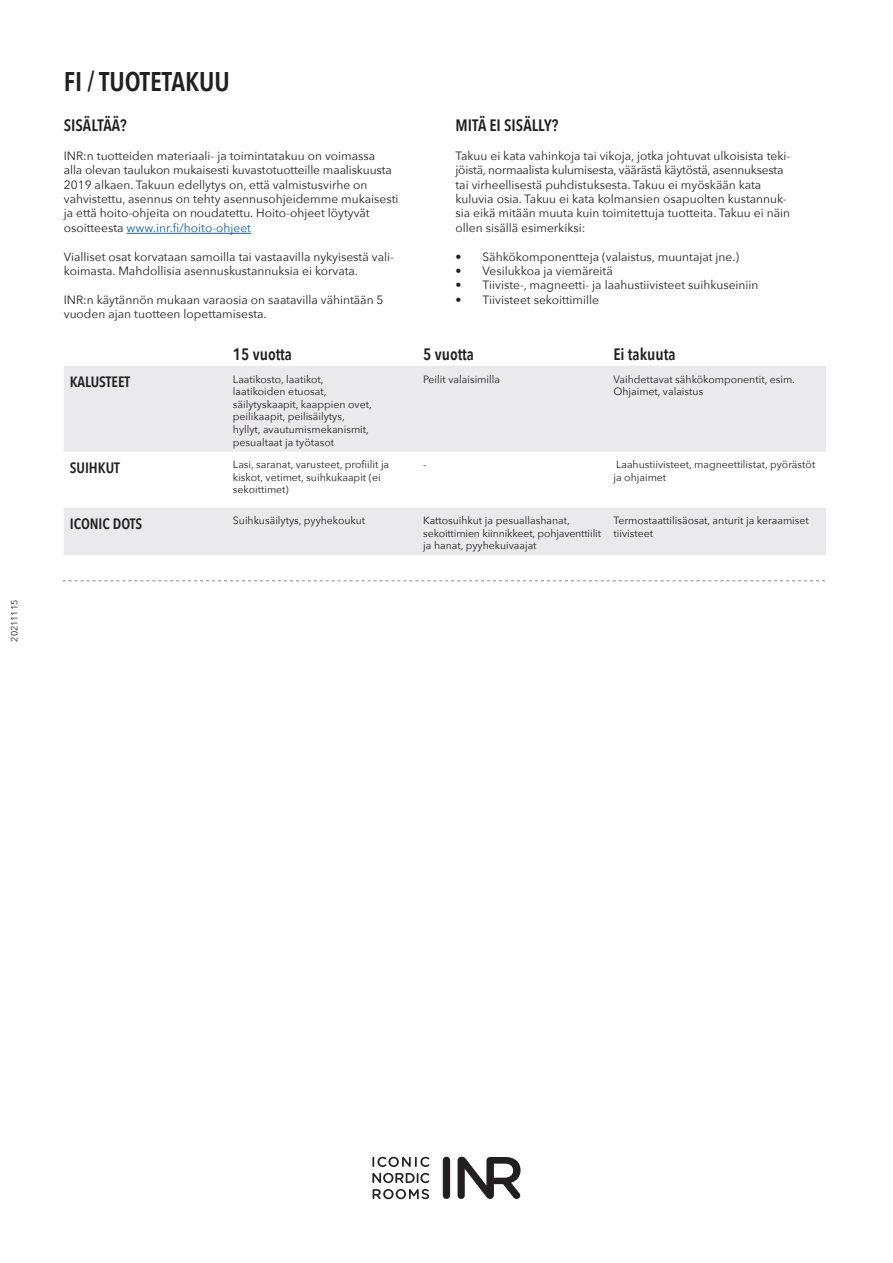
<style>
.page{position:relative;width:893px;height:1263px;background:#fff}
.page>*{position:absolute;margin:0;border:0;box-sizing:border-box;transform-origin:0 0}
.t1{font:600 27px "Avenir Next Condensed";color:#231f20}
.t2{font:600 16.5px "Avenir Next Condensed";color:#231f20}
.t3{font:600 15px "Avenir Next Condensed";color:#231f20}
.t4{font:12px/14.4px "Avenir Next";color:#231f20}
.t5{font:10.5px/12.6px "Avenir Next";color:#231f20}
.t6{font:9px "Avenir Next";color:#231f20}
.s1{color:#175d9e}
</style>
<div class="page">
<div style="left:443px;top:1157px;width:7px;height:42px;background:#231f20;border-radius:4px"></div>
<svg style="left:458px;top:1157px;width:62px;height:42px"></svg>
<svg style="left:372px;top:1157px;width:57px;height:10px"></svg>
<svg style="left:372px;top:1173px;width:57px;height:10px"></svg>
<svg style="left:373px;top:1189px;width:56px;height:10px"></svg>
<hr style="left:127px;top:233px;width:124px;height:1px;background:#175d9e">
<svg style="left:64px;top:366px;width:762px;height:189px;fill:#eae9eb"></svg>
<svg style="left:63px;top:580px;width:762px;height:1px"></svg>
<p class="t6" style="left:7px;top:642px;width:43px;rotate:-90deg">20211115</p>
<p class="t1" style="left:64px;top:58px;width:168px">FI / TUOTETAKUU</p>
<p class="t2" style="left:64px;top:111px;width:64px">SISÄLTÄÄ?</p>
<p class="t4" style="left:64px;top:148px;width:336px">INR:n tuotteiden materiaali- ja toimintatakuu on voimassa<br>alla olevan taulukon mukaisesti kuvastotuotteille maaliskuusta 2019 alkaen. Takuun edellytys on, että valmistusvirhe on vahvistettu, asennus on tehty asennusohjeidemme mukaisesti ja että hoito-ohjeita on noudatettu. Hoito-ohjeet löytyvät osoitteesta <span class="s1">www.inr.fi/hoito-ohjeet</span></p>
<p class="t4" style="left:64px;top:249px;width:332px">Vialliset osat korvataan samoilla tai vastaavilla nykyisestä vali&shy;koimasta. Mahdollisia asennuskustannuksia ei korvata.</p>
<p class="t4" style="left:64px;top:292px;width:321px">INR:n käytännön mukaan varaosia on saatavilla vähintään 5 vuoden ajan tuotteen lopettamisesta.</p>
<p class="t2" style="left:455px;top:111px;width:104px">MITÄ EI SISÄLLY?</p>
<p class="t4" style="left:455px;top:148px;width:336px">Takuu ei kata vahinkoja tai vikoja, jotka johtuvat ulkoisista teki&shy;jöistä, normaalista kulumisesta, väärästä käytöstä, asennuksesta tai virheellisestä puhdistuksesta. Takuu ei myöskään kata kuluvia osia. Takuu ei kata kolmansien osapuolten kustannuk&shy;sia eikä mitään muuta kuin toimitettuja tuotteita. Takuu ei näin ollen sisällä esimerkiksi:</p>
<p class="t4" style="left:455px;top:249px;width:285px">• Sähkökomponentteja (valaistus, muuntajat jne.)</p>
<p class="t4" style="left:455px;top:263px;width:159px">• Vesilukkoa ja viemäreitä</p>
<p class="t4" style="left:455px;top:277px;width:304px">• Tiiviste-, magneetti- ja laahustiivisteet suihkuseiniin</p>
<p class="t4" style="left:455px;top:292px;width:145px">• Tiivisteet sekoittimille</p>
<p class="t2" style="left:233px;top:340px;width:61px">15 vuotta</p>
<p class="t2" style="left:423px;top:340px;width:52px">5 vuotta</p>
<p class="t2" style="left:613px;top:340px;width:64px">Ei takuuta</p>
<p class="t3" style="left:70px;top:369px;width:62px">KALUSTEET</p>
<p class="t5" style="left:233px;top:372px;width:92px">Laatikosto, laatikot,</p>
<p class="t5" style="left:233px;top:385px;width:95px">laatikoiden etuosat,</p>
<p class="t5" style="left:233px;top:397px;width:140px">säilytyskaapit, kaappien ovet,</p>
<p class="t5" style="left:233px;top:410px;width:113px">peilikaapit, peilisäilytys,</p>
<p class="t5" style="left:233px;top:423px;width:137px">hyllyt, avautumismekanismit,</p>
<p class="t5" style="left:233px;top:435px;width:103px">pesualtaat ja työtasot</p>
<p class="t5" style="left:423px;top:372px;width:78px">Peilit valaisimilla</p>
<p class="t5" style="left:613px;top:372px;width:183px">Vaihdettavat sähkökomponentit, esim.<br>Ohjaimet, valaistus</p>
<p class="t3" style="left:70px;top:454px;width:52px">SUIHKUT</p>
<p class="t5" style="left:233px;top:458px;width:158px">Lasi, saranat, varusteet, profiilit ja kiskot, vetimet, suihkukaapit (ei sekoittimet)</p>
<p class="t5" style="left:423px;top:458px;width:5px">-</p>
<p class="t5" style="left:613px;top:458px;width:203px">Laahustiivisteet, magneettilistat, pyörästöt ja ohjaimet</p>
<p class="t3" style="left:70px;top:510px;width:74px">ICONIC DOTS</p>
<p class="t5" style="left:233px;top:514px;width:134px">Suihkusäilytys, pyyhekoukut</p>
<p class="t5" style="left:423px;top:514px;width:179px">Kattosuihkut ja pesuallashanat, sekoittimien kiinnikkeet, pohjaventtiilit ja hanat, pyyhekuivaajat</p>
<p class="t5" style="left:613px;top:514px;width:197px">Termostaattilisäosat, anturit ja keraamiset tiivisteet</p>
</div>
